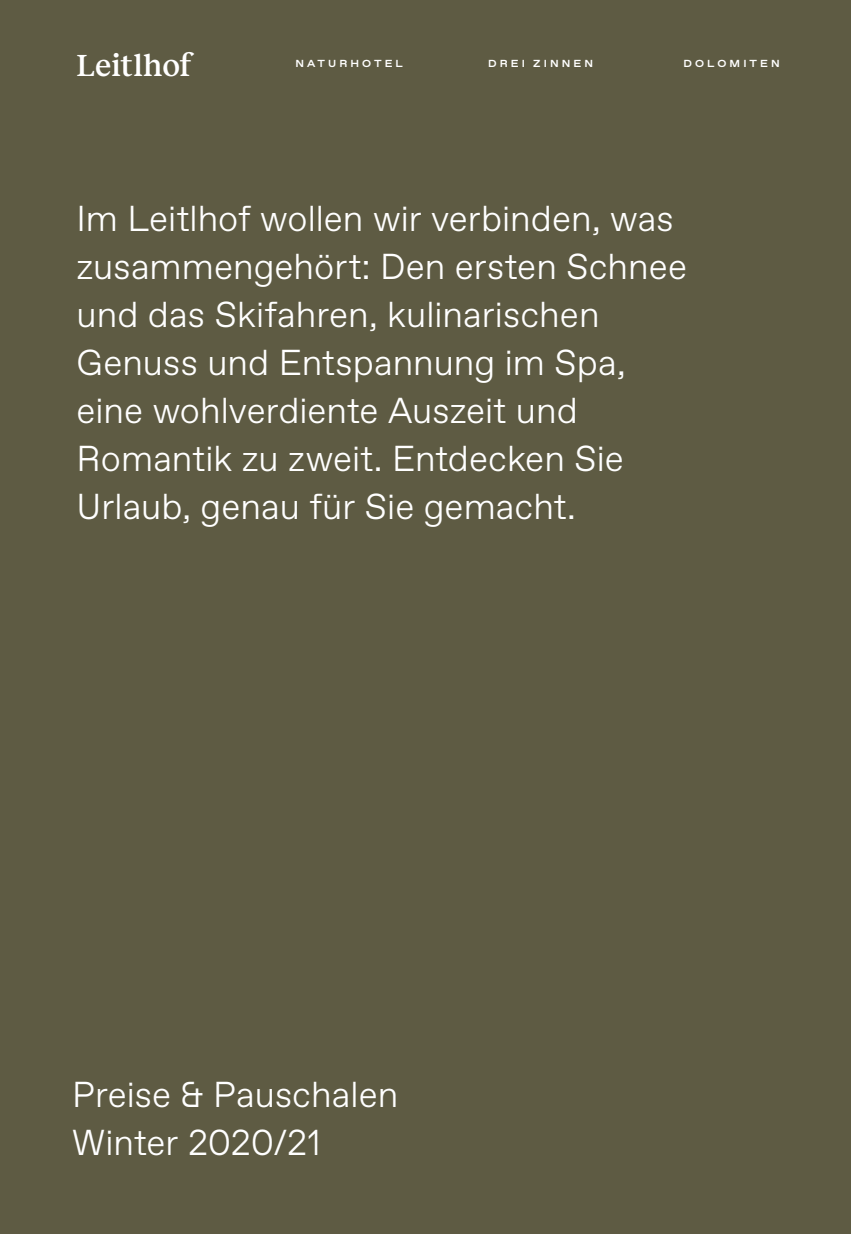
<style>
.page{position:relative;width:851px;height:1234px;background:#fff}
.page>*{position:absolute;margin:0;border:0;box-sizing:border-box;transform-origin:0 0}
.t1{font:300 36px/48px "Favorit";letter-spacing:.005em;color:#fff}
.t2{font:500 31.5px "Reckless";letter-spacing:-.005em;color:#fff}
.t3{font:700 expanded 10.2px "Favorit";letter-spacing:.3em;color:#fff}
</style>
<div class="page">
<div style="left:0;top:0;width:850px;height:1233px;background:#5e5b43"></div>
<p class="t2" style="left:77px;top:42px;width:118px">Leitlhof</p>
<p class="t3" style="left:295px;top:56px;width:109px">NATURHOTEL</p>
<p class="t3" style="left:488px;top:56px;width:106px">DREI ZINNEN</p>
<p class="t3" style="left:683px;top:56px;width:98px">DOLOMITEN</p>
<p class="t1" style="left:77px;top:193px;width:611px">Im Leitlhof wollen wir verbinden, was zusammengehört: Den ersten Schnee und das Skifahren, kulinarischen Genuss und Entspannung im Spa, eine wohlverdiente Auszeit und Romantik zu zweit. Entdecken Sie Urlaub, genau für Sie gemacht.</p>
<p class="t1" style="left:72px;top:1069px;width:327px">Preise &amp; Pauschalen<br>Winter 2020/21</p>
</div>
